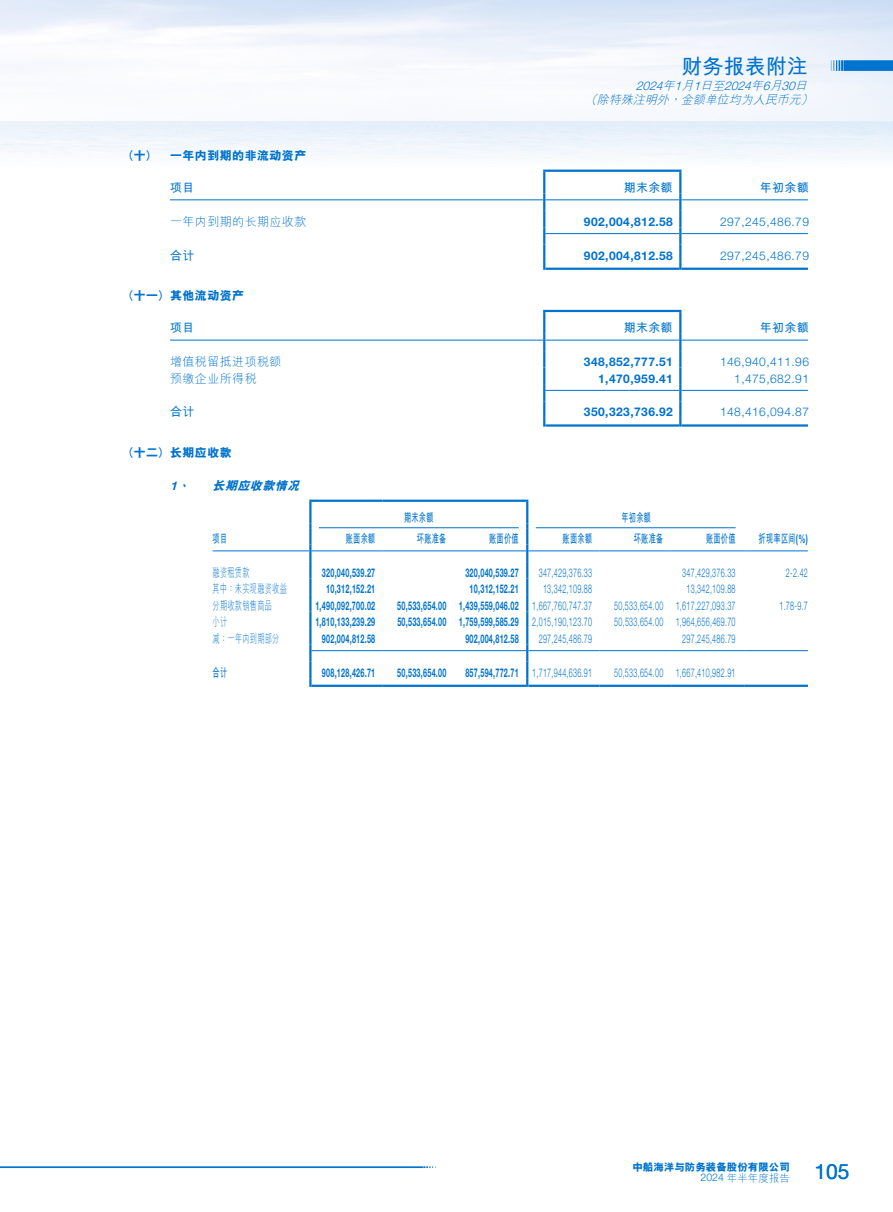
<style>
.page{position:relative;width:893px;height:1212px;background:#fff}
.page>*{position:absolute;margin:0;border:0;box-sizing:border-box;transform-origin:0 0}
.t1{font:700 21px "M Hei HKS";color:#0073ce}
.t2{font:21px "Helvetica Neue LT Std";color:#0073ce}
.t3{font:700 12px "Helvetica Neue LT Std";letter-spacing:.035em;color:#0073ce;scale:.6 1}
.t4{font:300 12px "Helvetica Neue LT Std";letter-spacing:.035em;color:#0073ce;scale:.6 1}
.t5{font:700 12px "Helvetica Neue LT Std";letter-spacing:.035em;color:#0073ce}
.t6{font:300 12px "Helvetica Neue LT Std";letter-spacing:.035em;color:#0073ce}
.t7{font:700 12px "M Hei HKS";letter-spacing:.035em;color:#0073ce;scale:.6 1}
.t8{font:300 12px "M Hei HKS";letter-spacing:.035em;color:#0073ce;scale:.6 1}
.t9{font:800 12px "M Hei HKS";letter-spacing:.035em;color:#0073ce}
.t10{font:300 12px "M Hei HKS";letter-spacing:.035em;color:#0073ce}
.t11{font:700 12px "M Hei HKS";letter-spacing:.035em;color:#0073ce}
.t12{font:italic 300 12px "Helvetica Neue LT Std";color:#0073ce}
.t13{font:italic 300 12px "M Hei HKS";color:#0073ce}
.t14{font:italic 800 12px "M Hei HKS";color:#0073ce}
.t15{font:italic 700 12px "Helvetica Neue LT Std";color:#0073ce}
.t16{font:800 10.5px/10.5px "M Hei HKS";color:#0073ce;text-align:right}
.s1{font-family:"M Hei HKS"}
.s2{font-family:"M Hei HKS";font-weight:800}
.s3{font-family:"Helvetica Neue LT Std"}
.s4{font-weight:300}
.s5{font-weight:700}
.s6{font-family:"Helvetica Neue LT Std";font-weight:300}
</style>
<div class="page">
<svg style="left:0;top:1166px;width:436px;height:2px"></svg>
<svg style="left:831px;top:60px;width:62px;height:11px"></svg>
<hr style="left:543px;top:172px;width:2px;height:22px;background:#0073ce">
<hr style="left:543px;top:170px;width:138px;height:2px;background:#0073ce">
<hr style="left:679px;top:172px;width:2px;height:22px;background:#0073ce">
<svg style="left:543px;top:194px;width:2px;height:76px"></svg>
<svg style="left:679px;top:194px;width:2px;height:76px"></svg>
<hr style="left:170px;top:199px;width:373px;height:1px;background:#0073ce">
<hr style="left:545px;top:199px;width:134px;height:1px;background:#0073ce">
<hr style="left:681px;top:199px;width:127px;height:1px;background:#0073ce">
<hr style="left:545px;top:233px;width:134px;height:1px;background:#0073ce">
<hr style="left:681px;top:233px;width:127px;height:1px;background:#0073ce">
<hr style="left:545px;top:268px;width:134px;height:2px;background:#0073ce">
<hr style="left:681px;top:268px;width:127px;height:2px;background:#0073ce">
<hr style="left:543px;top:312px;width:2px;height:22px;background:#0073ce">
<hr style="left:543px;top:310px;width:138px;height:2px;background:#0073ce">
<hr style="left:679px;top:312px;width:2px;height:22px;background:#0073ce">
<svg style="left:543px;top:334px;width:2px;height:93px"></svg>
<svg style="left:679px;top:334px;width:2px;height:93px"></svg>
<hr style="left:170px;top:340px;width:373px;height:1px;background:#0073ce">
<hr style="left:545px;top:340px;width:134px;height:1px;background:#0073ce">
<hr style="left:681px;top:340px;width:127px;height:1px;background:#0073ce">
<hr style="left:545px;top:390px;width:134px;height:1px;background:#0073ce">
<hr style="left:681px;top:390px;width:127px;height:1px;background:#0073ce">
<hr style="left:545px;top:424px;width:134px;height:3px;background:#0073ce">
<hr style="left:681px;top:424px;width:127px;height:3px;background:#0073ce">
<hr style="left:309px;top:502px;width:3px;height:22px;background:#0073ce">
<hr style="left:309px;top:500px;width:74px;height:2px;background:#0073ce">
<hr style="left:383px;top:500px;width:72px;height:2px;background:#0073ce">
<hr style="left:455px;top:500px;width:73px;height:2px;background:#0073ce">
<hr style="left:526px;top:502px;width:2px;height:22px;background:#0073ce">
<svg style="left:309px;top:524px;width:3px;height:4px"></svg>
<hr style="left:309px;top:528px;width:3px;height:17px;background:#0073ce">
<hr style="left:309px;top:545px;width:3px;height:17px;background:#0073ce">
<hr style="left:309px;top:562px;width:3px;height:16px;background:#0073ce">
<hr style="left:309px;top:578px;width:3px;height:17px;background:#0073ce">
<hr style="left:309px;top:595px;width:3px;height:16px;background:#0073ce">
<hr style="left:309px;top:611px;width:3px;height:17px;background:#0073ce">
<hr style="left:309px;top:628px;width:3px;height:16px;background:#0073ce">
<hr style="left:309px;top:644px;width:3px;height:18px;background:#0073ce">
<hr style="left:309px;top:662px;width:3px;height:16px;background:#0073ce">
<svg style="left:309px;top:678px;width:3px;height:9px"></svg>
<svg style="left:526px;top:524px;width:2px;height:163px"></svg>
<hr style="left:319px;top:527px;width:200px;height:1px;background:#0073ce">
<hr style="left:536px;top:527px;width:200px;height:1px;background:#0073ce">
<hr style="left:213px;top:550px;width:96px;height:1px;background:#0073ce">
<hr style="left:312px;top:550px;width:71px;height:1px;background:#0073ce">
<hr style="left:383px;top:550px;width:72px;height:1px;background:#0073ce">
<hr style="left:455px;top:550px;width:71px;height:1px;background:#0073ce">
<hr style="left:528px;top:550px;width:72px;height:1px;background:#0073ce">
<hr style="left:600px;top:550px;width:72px;height:1px;background:#0073ce">
<hr style="left:672px;top:550px;width:72px;height:1px;background:#0073ce">
<hr style="left:744px;top:550px;width:64px;height:1px;background:#0073ce">
<hr style="left:312px;top:650px;width:71px;height:1px;background:#0073ce">
<hr style="left:383px;top:650px;width:72px;height:1px;background:#0073ce">
<hr style="left:455px;top:650px;width:71px;height:1px;background:#0073ce">
<hr style="left:528px;top:650px;width:72px;height:1px;background:#0073ce">
<hr style="left:600px;top:650px;width:72px;height:1px;background:#0073ce">
<hr style="left:672px;top:650px;width:72px;height:1px;background:#0073ce">
<hr style="left:744px;top:650px;width:64px;height:1px;background:#0073ce">
<hr style="left:312px;top:685px;width:71px;height:2px;background:#0073ce">
<hr style="left:383px;top:685px;width:72px;height:2px;background:#0073ce">
<hr style="left:455px;top:685px;width:71px;height:2px;background:#0073ce">
<hr style="left:528px;top:685px;width:72px;height:2px;background:#0073ce">
<hr style="left:600px;top:685px;width:72px;height:2px;background:#0073ce">
<hr style="left:672px;top:685px;width:72px;height:2px;background:#0073ce">
<hr style="left:744px;top:685px;width:64px;height:2px;background:#0073ce">
<h1 class="t1" style="left:682px;top:51px;width:128px">財務報表附註</h1>
<p class="t12" style="left:636px;top:79px;width:177px">2024<span class="s1">年</span>1<span class="s1">月</span>1<span class="s1">日至</span>2024<span class="s1">年</span>6<span class="s1">月</span>30<span class="s1">日</span></p>
<p class="t13" style="left:585px;top:91px;width:234px">（除特殊註明外，金額單位均為人民幣元）</p>
<p class="t9" style="left:122px;top:147px;width:185px">（十） 一年內到期的非流動資產</p>
<p class="t11" style="left:170px;top:179px;width:26px">項目</p>
<p class="t11" style="left:624px;top:179px;width:51px">期末余額</p>
<p class="t11" style="left:760px;top:179px;width:51px">年初余額</p>
<p class="t10" style="left:170px;top:213px;width:138px">一年內到期的長期應收款</p>
<p class="t5" style="left:584px;top:214px;width:91px">902,004,812.58</p>
<p class="t6" style="left:720px;top:214px;width:91px">297,245,486.79</p>
<p class="t11" style="left:170px;top:246px;width:26px">合計</p>
<p class="t5" style="left:584px;top:248px;width:91px">902,004,812.58</p>
<p class="t6" style="left:720px;top:248px;width:91px">297,245,486.79</p>
<p class="t9" style="left:122px;top:287px;width:123px">（十一）其他流動資產</p>
<p class="t11" style="left:170px;top:319px;width:26px">項目</p>
<p class="t11" style="left:624px;top:319px;width:51px">期末余額</p>
<p class="t11" style="left:760px;top:319px;width:51px">年初余額</p>
<p class="t10" style="left:170px;top:353px;width:113px">增值稅留抵進項稅額</p>
<p class="t5" style="left:584px;top:354px;width:91px">348,852,777.51</p>
<p class="t6" style="left:720px;top:354px;width:91px">146,940,411.96</p>
<p class="t10" style="left:170px;top:370px;width:88px">預繳企業所得稅</p>
<p class="t5" style="left:598px;top:371px;width:76px">1,470,959.41</p>
<p class="t6" style="left:734px;top:371px;width:76px">1,475,682.91</p>
<p class="t11" style="left:170px;top:403px;width:26px">合計</p>
<p class="t5" style="left:584px;top:405px;width:91px">350,323,736.92</p>
<p class="t6" style="left:720px;top:405px;width:91px">148,416,094.87</p>
<p class="t9" style="left:122px;top:444px;width:111px">（十二）長期應收款</p>
<p class="t15" style="left:170px;top:478px;width:25px">1<span class="s2">、</span></p>
<p class="t14" style="left:213px;top:477px;width:92px">長期應收款情況</p>
<p class="t7" style="left:404px;top:509px;width:51px">期末余額</p>
<p class="t7" style="left:621px;top:509px;width:51px">年初余額</p>
<p class="t7" style="left:213px;top:530px;width:26px">項目</p>
<p class="t7" style="left:346px;top:530px;width:51px">賬面余額</p>
<p class="t7" style="left:417px;top:530px;width:51px">壞賬準備</p>
<p class="t7" style="left:489px;top:530px;width:51px">賬面價值</p>
<p class="t7" style="left:563px;top:530px;width:51px">賬面余額</p>
<p class="t7" style="left:634px;top:530px;width:51px">壞賬準備</p>
<p class="t7" style="left:706px;top:530px;width:51px">賬面價值</p>
<p class="t7" style="left:759px;top:530px;width:84px">折現率區間<span class="s3">(%)</span></p>
<p class="t8" style="left:213px;top:564px;width:63px">融資租賃款</p>
<p class="t3" style="left:322px;top:565px;width:91px">320,040,539.27</p>
<p class="t3" style="left:465px;top:565px;width:91px">320,040,539.27</p>
<p class="t4" style="left:539px;top:565px;width:91px">347,429,376.33</p>
<p class="t4" style="left:682px;top:565px;width:91px">347,429,376.33</p>
<p class="t4" style="left:786px;top:565px;width:38px">2-2.42</p>
<p class="t8" style="left:213px;top:580px;width:125px">其中：未實現融資收益</p>
<p class="t3" style="left:326px;top:582px;width:83px">10,312,152.21</p>
<p class="t3" style="left:470px;top:582px;width:83px">10,312,152.21</p>
<p class="t4" style="left:543px;top:582px;width:83px">13,342,109.88</p>
<p class="t4" style="left:686px;top:582px;width:83px">13,342,109.88</p>
<p class="t8" style="left:213px;top:597px;width:101px">分期收款銷售商品</p>
<p class="t3" style="left:315px;top:598px;width:101px">1,490,092,700.02</p>
<p class="t3" style="left:397px;top:598px;width:326px">50,533,654.00 1,439,559,046.02 <span class="s4">1,667,760,747.37</span></p>
<p class="t4" style="left:614px;top:598px;width:204px">50,533,654.00 1,617,227,093.37</p>
<p class="t4" style="left:779px;top:598px;width:49px">1.78-9.7</p>
<p class="t8" style="left:213px;top:613px;width:26px">小計</p>
<p class="t3" style="left:315px;top:615px;width:101px">1,810,133,239.29</p>
<p class="t3" style="left:397px;top:615px;width:326px">50,533,654.00 1,759,599,585.29 <span class="s4">2,015,190,123.70</span></p>
<p class="t4" style="left:614px;top:615px;width:204px">50,533,654.00 1,964,656,469.70</p>
<p class="t8" style="left:213px;top:630px;width:113px">減：一年內到期部分</p>
<p class="t3" style="left:322px;top:631px;width:91px">902,004,812.58</p>
<p class="t3" style="left:465px;top:631px;width:91px">902,004,812.58</p>
<p class="t4" style="left:539px;top:631px;width:91px">297,245,486.79</p>
<p class="t4" style="left:682px;top:631px;width:91px">297,245,486.79</p>
<p class="t7" style="left:213px;top:663px;width:26px">合計</p>
<p class="t3" style="left:322px;top:665px;width:91px">908,128,426.71</p>
<p class="t3" style="left:397px;top:665px;width:83px">50,533,654.00</p>
<p class="t4" style="left:465px;top:665px;width:213px"><span class="s5">857,594,772.71</span> 1,717,944,636.91</p>
<p class="t4" style="left:614px;top:665px;width:204px">50,533,654.00 1,667,410,982.91</p>
<p class="t16" style="left:632px;top:1162px;width:159px">中船海洋與防務裝備股份有限公司<br><span class="s6">2024</span> <span class="s4">年半年度報告</span></p>
<h1 class="t2" style="left:815px;top:1159px;width:37px">105</h1>
</div>
